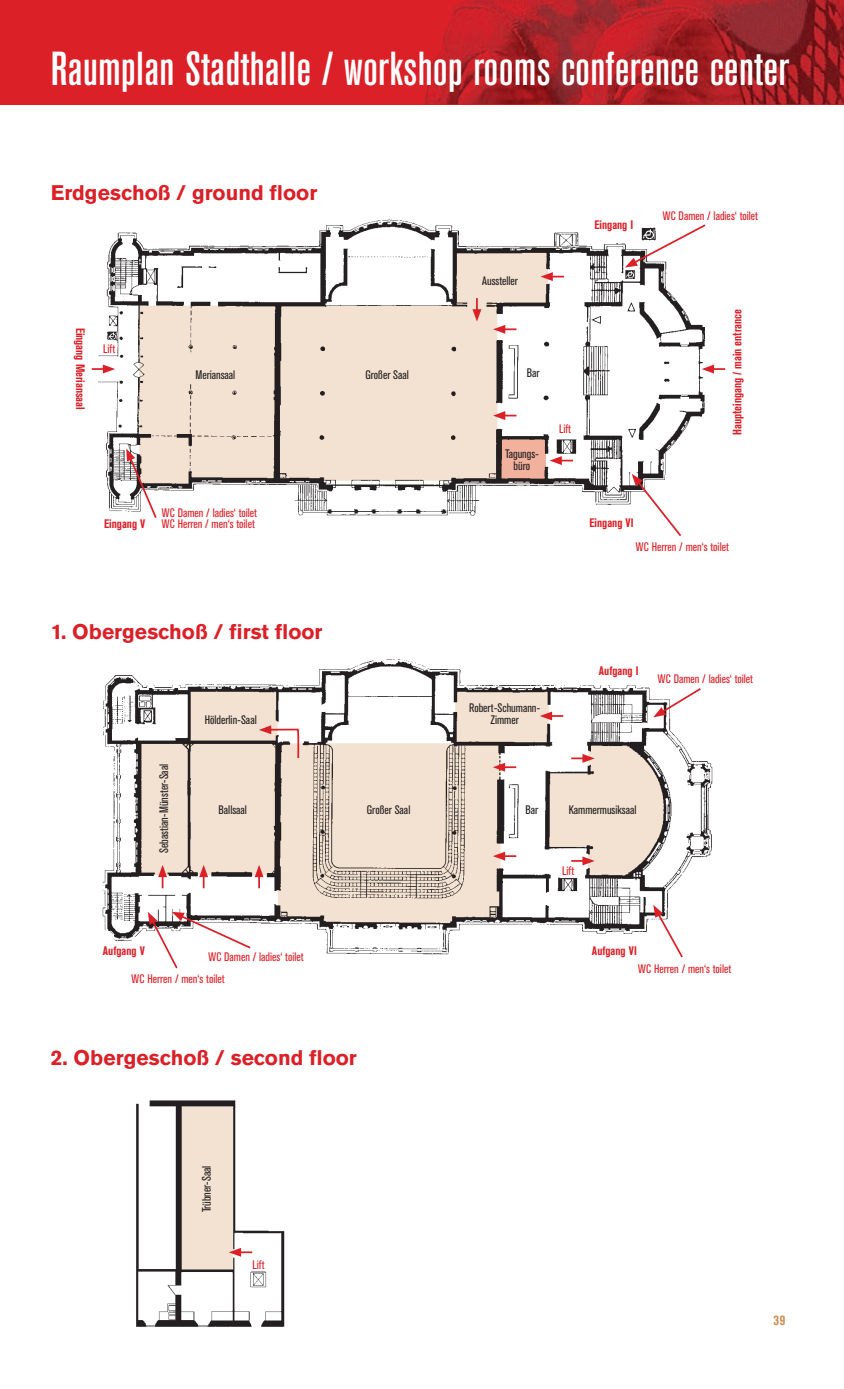
<style>
.page{position:relative;width:844px;height:1389px;background:#fff}
.page>*{position:absolute;margin:0;border:0;box-sizing:border-box;transform-origin:0 0}
.t1{font:500 47.25px "Standard Grot Con BSK";letter-spacing:.005em;color:#fff}
.t2{font:700 21px "Standard Grotesk BSK";color:#db2028}
.t3{font:700 14px "Standard Grot Con BSK";color:#cd8b4d}
.t4{font:12.25px "Standard Grot Con BSK";color:#db2028}
.t5{font:12.25px/12.2px "Standard Grot Con BSK";color:#231f20;text-align:center}
.t6{font:700 12.25px "Standard Grot Con BSK";color:#db2028}
</style>
<div class="page">
<div style="left:0;top:0;width:843px;height:104px;background:#db2028"></div>
<img style="left:425px;top:0;width:418px;height:105px">
<img style="left:136px;top:1100px;width:149px;height:227px">
<svg style="left:229px;top:1248px;width:23px;height:9px"></svg>
<img style="left:98px;top:219px;width:607px;height:297px">
<svg style="left:624px;top:223px;width:82px;height:44px"></svg>
<svg style="left:631px;top:474px;width:51px;height:62px"></svg>
<svg style="left:493px;top:325px;width:23px;height:9px"></svg>
<svg style="left:493px;top:411px;width:23px;height:9px"></svg>
<svg style="left:549px;top:456px;width:24px;height:9px"></svg>
<svg style="left:540px;top:272px;width:24px;height:9px"></svg>
<svg style="left:472px;top:298px;width:9px;height:24px"></svg>
<img style="left:102px;top:659px;width:611px;height:296px">
<svg style="left:653px;top:905px;width:31px;height:53px"></svg>
<svg style="left:148px;top:912px;width:104px;height:57px"></svg>
<svg style="left:653px;top:686px;width:49px;height:31px"></svg>
<svg style="left:259px;top:725px;width:41px;height:35px"></svg>
<svg style="left:254px;top:865px;width:9px;height:23px"></svg>
<svg style="left:199px;top:865px;width:9px;height:23px"></svg>
<svg style="left:158px;top:865px;width:9px;height:23px"></svg>
<svg style="left:539px;top:712px;width:24px;height:8px"></svg>
<svg style="left:492px;top:763px;width:24px;height:9px"></svg>
<svg style="left:492px;top:852px;width:24px;height:9px"></svg>
<svg style="left:548px;top:744px;width:117px;height:132px"></svg>
<svg style="left:126px;top:448px;width:32px;height:70px"></svg>
<svg style="left:92px;top:365px;width:23px;height:9px"></svg>
<svg style="left:701px;top:365px;width:24px;height:9px"></svg>
<h1 class="t1" style="left:51px;top:42px;width:739px">Raumplan Stadthalle / workshop rooms conference center</h1>
<h2 class="t2" style="left:51px;top:180px;width:268px">Erdgeschoß / ground floor</h2>
<p class="t6" style="left:87px;top:328px;width:84px;rotate:90deg">Eingang Meriansaal</p>
<p class="t4" style="left:103px;top:342px;width:13px">Lift</p>
<p class="t5" style="left:195px;top:369px;width:41px">Meriansaal</p>
<p class="t6" style="left:104px;top:517px;width:43px">Eingang V</p>
<p class="t4" style="left:162px;top:506px;width:97px">WC Damen / ladies‘ toilet</p>
<p class="t4" style="left:162px;top:517px;width:94px">WC Herren / men‘s toilet</p>
<h2 class="t2" style="left:51px;top:619px;width:273px">1. Obergeschoß / first floor</h2>
<p class="t5" style="left:158px;top:853px;width:90px;rotate:-90deg">Sebastian-Münster-Saal</p>
<p class="t5" style="left:205px;top:714px;width:53px">Hölderlin-Saal</p>
<p class="t5" style="left:218px;top:804px;width:30px">Ballsaal</p>
<p class="t5" style="left:365px;top:369px;width:45px">Großer Saal</p>
<p class="t5" style="left:482px;top:275px;width:37px">Aussteller</p>
<p class="t5" style="left:526px;top:367px;width:14px">Bar</p>
<p class="t5" style="left:505px;top:448px;width:35px">Tagungs&shy;büro</p>
<p class="t6" style="left:594px;top:218px;width:40px">Eingang I</p>
<p class="t4" style="left:662px;top:209px;width:97px">WC Damen / ladies‘ toilet</p>
<p class="t4" style="left:559px;top:422px;width:13px">Lift</p>
<p class="t6" style="left:730px;top:435px;width:127px;rotate:-90deg">Haupteingang / main entrance</p>
<p class="t6" style="left:589px;top:516px;width:46px">Eingang VI</p>
<p class="t4" style="left:635px;top:540px;width:94px">WC Herren / men‘s toilet</p>
<p class="t5" style="left:469px;top:702px;width:73px">Robert-Schumann-<br>Zimmer</p>
<p class="t6" style="left:598px;top:664px;width:41px">Aufgang I</p>
<p class="t4" style="left:657px;top:672px;width:97px">WC Damen / ladies‘ toilet</p>
<p class="t5" style="left:367px;top:804px;width:45px">Großer Saal</p>
<p class="t5" style="left:525px;top:804px;width:14px">Bar</p>
<p class="t5" style="left:568px;top:804px;width:69px">Kammermusiksaal</p>
<p class="t4" style="left:562px;top:864px;width:13px">Lift</p>
<p class="t6" style="left:103px;top:944px;width:43px">Aufgang V</p>
<p class="t6" style="left:591px;top:944px;width:46px">Aufgang VI</p>
<p class="t4" style="left:208px;top:950px;width:97px">WC Damen / ladies‘ toilet</p>
<p class="t4" style="left:132px;top:971px;width:94px">WC Herren / men‘s toilet</p>
<h2 class="t2" style="left:51px;top:1046px;width:307px">2. Obergeschoß / second floor</h2>
<p class="t5" style="left:200px;top:1212px;width:48px;rotate:-90deg">Trübner-Saal</p>
<p class="t4" style="left:252px;top:1258px;width:13px">Lift</p>
<p class="t4" style="left:638px;top:961px;width:94px">WC Herren / men‘s toilet</p>
<p class="t3" style="left:773px;top:1312px;width:13px">39</p>
</div>
